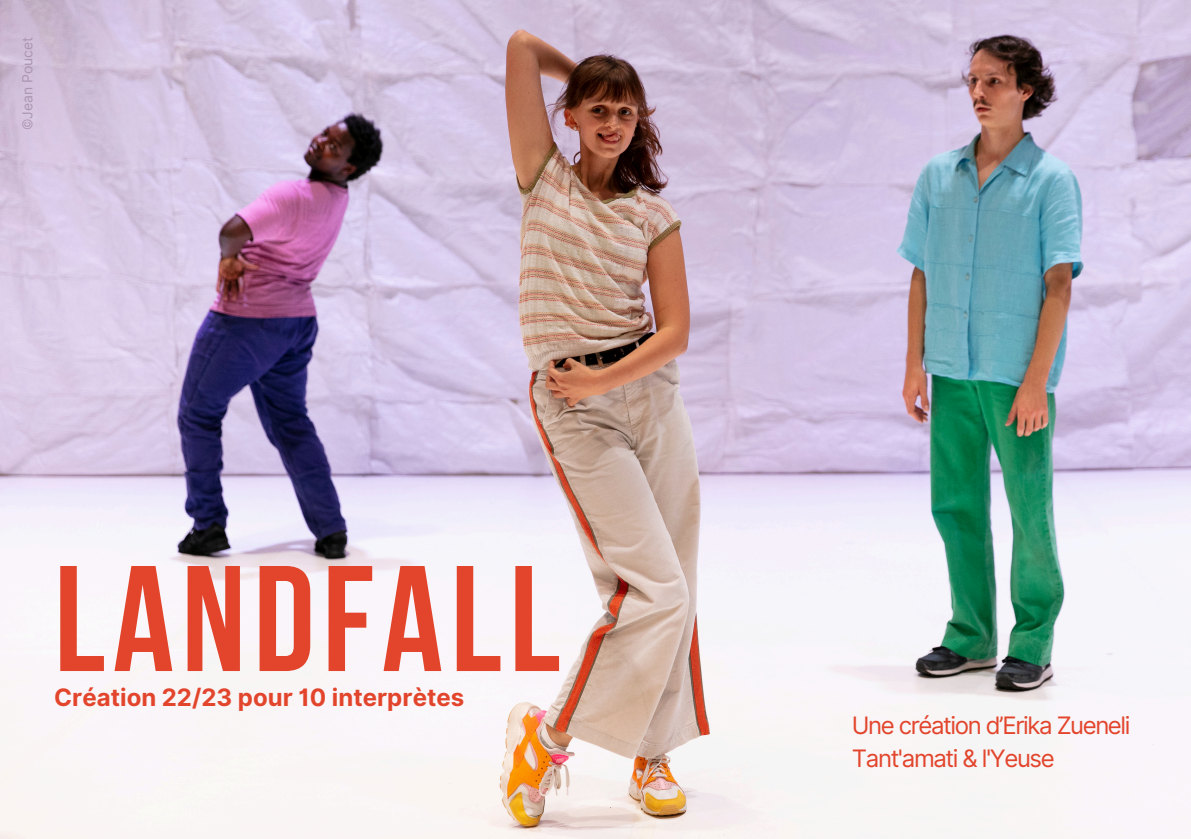
<style>
.page{position:relative;width:1191px;height:839px;background:#fff}
.page>*{position:absolute;margin:0;border:0;box-sizing:border-box;transform-origin:0 0}
.t1{font:700 150px "Bebas Neue";letter-spacing:.05em;color:#e2452c}
.t2{font:24px/33px "Inter";letter-spacing:-.06em;color:#e2452c}
.t3{font:700 24px "Inter";color:#e2452c}
.t4{font:14px "Inter";color:#ac95b1}
</style>
<div class="page">
<img style="left:0;top:0;width:1191px;height:838px">
<h3 class="t4" style="left:19px;top:130px;width:95px;rotate:-90deg">©Jean Poucet</h3>
<h2 class="t1" style="left:54px;top:558px;width:507px">LANDFALL</h2>
<p class="t3" style="left:54px;top:683px;width:411px">Création 22/23 pour 10 interprètes</p>
<h1 class="t2" style="left:852px;top:709px;width:280px">Une création d’Erika Zueneli<br>Tant'amati &amp; l'Yeuse</h1>
</div>
